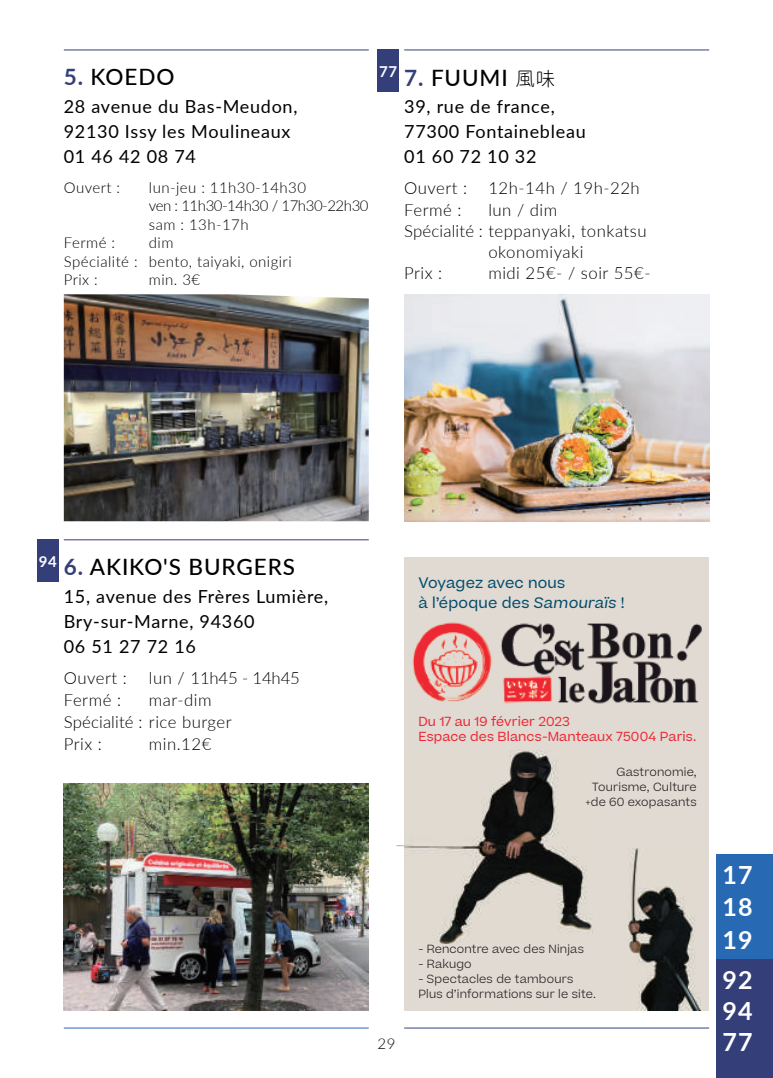
<style>
.page{position:relative;width:773px;height:1078px;background:#fff}
.page>*{position:absolute;margin:0;border:0;box-sizing:border-box;transform-origin:0 0}
.t1{font:700 25px/31.2px "Lato";letter-spacing:.04em;color:#fff;text-align:justify}
.t2{font:500 22.5px "Lato";letter-spacing:.04em;color:#000}
.t3{font:18px/25px "Lato";letter-spacing:.04em;color:#000}
.t4{font:300 16.75px/22px "Lato";letter-spacing:.03em;color:#000}
.t5{font:300 16.75px "Lato";letter-spacing:.01em;color:#000}
.t6{font:300 16.75px "Lato";letter-spacing:-.01em;color:#000}
.t7{font:300 15px/18.5px "Lato";letter-spacing:.03em;color:#000}
.t8{font:700 15px "Lato";color:#fff}
.t9{font:14.5px/20px "Beatrice";letter-spacing:.015em;color:#014b6c}
.t10{font:12.5px/15px "Beatrice";letter-spacing:.01em;color:#ee2734}
.t11{font:300 11.25px/15px "Beatrice";letter-spacing:.015em;color:#231f20}
.s1{font-weight:700;color:#343f7a}
.s2{font-family:"Gen Jyuu Gothic Monospace Light";font-weight:400;font-size:19.5px}
.s3{font-style:italic}
</style>
<div class="page">
<div style="left:404px;top:556px;width:305px;height:454px;background:#e0dad2"></div>
<img style="left:628px;top:848px;width:72px;height:162px">
<img style="left:396px;top:750px;width:196px;height:192px">
<hr style="left:64px;top:1027px;width:305px;height:1px;background:#2869b3">
<hr style="left:404px;top:1027px;width:305px;height:1px;background:#343f7a">
<hr style="left:64px;top:49px;width:305px;height:1px;background:#343f7a">
<hr style="left:64px;top:539px;width:305px;height:1px;background:#343f7a">
<img style="left:64px;top:783px;width:305px;height:227px">
<div style="left:37px;top:539px;width:21px;height:43px;background:#343f7a"></div>
<hr style="left:404px;top:49px;width:305px;height:1px;background:#343f7a">
<img style="left:404px;top:294px;width:305px;height:227px">
<div style="left:377px;top:50px;width:22px;height:42px;background:#343f7a"></div>
<div style="left:716px;top:958px;width:56px;height:119px;background:#343f7a"></div>
<div style="left:716px;top:853px;width:56px;height:105px;background:#2869b3"></div>
<img style="left:64px;top:294px;width:305px;height:227px">
<img style="left:412px;top:622px;width:289px;height:82px">
<p class="t2" style="left:64px;top:61px;width:112px"><span class="s1">5.</span> KOEDO</p>
<p class="t3" style="left:64px;top:93px;width:235px">28 avenue du Bas-Meudon,<br>92130 Issy les Moulineaux<br>01 46 42 08 74</p>
<p class="t7" style="left:149px;top:178px;width:221px">lun-jeu : 11h30-14h30<br>ven : 11h30-14h30 / 17h30-22h30 sam : 13h-17h<br>dim<br>bento, taiyaki, onigiri<br>min. 3€</p>
<p class="t7" style="left:64px;top:178px;width:58px">Ouvert :</p>
<p class="t7" style="left:64px;top:233px;width:75px">Fermé :<br>Spécialité :<br>Prix :</p>
<p class="t8" style="left:379px;top:60px;width:20px">77</p>
<p class="t2" style="left:404px;top:61px;width:152px"><span class="s1">7.</span> FUUMI <span class="s2">風味</span></p>
<p class="t3" style="left:404px;top:93px;width:183px">39, rue de france,<br>77300 Fontainebleau<br>01 60 72 10 32</p>
<p class="t4" style="left:488px;top:177px;width:153px">12h-14h / 19h-22h</p>
<p class="t4" style="left:488px;top:198px;width:70px">lun / dim</p>
<p class="t4" style="left:404px;top:219px;width:244px">Spécialité : teppanyaki, tonkatsu</p>
<p class="t4" style="left:488px;top:240px;width:96px">okonomiyaki</p>
<p class="t4" style="left:488px;top:262px;width:164px">midi 25€- / soir 55€-</p>
<p class="t4" style="left:404px;top:177px;width:64px;line-height:21.2px">Ouvert :<br>Fermé :</p>
<p class="t4" style="left:404px;top:262px;width:40px">Prix :</p>
<p class="t8" style="left:39px;top:550px;width:19px">94</p>
<p class="t2" style="left:64px;top:551px;width:233px"><span class="s1">6.</span> AKIKO'S BURGERS</p>
<p class="t3" style="left:64px;top:583px;width:266px">15, avenue des Frères Lumière,<br>Bry-sur-Marne, 94360<br>06 51 27 72 16</p>
<p class="t6" style="left:149px;top:666px;width:152px">lun / 11h45 - 14h45</p>
<p class="t4" style="left:149px;top:688px;width:64px">mar-dim</p>
<p class="t5" style="left:64px;top:710px;width:169px">Spécialité : rice burger</p>
<p class="t4" style="left:149px;top:732px;width:64px">min.12€</p>
<p class="t4" style="left:64px;top:666px;width:64px">Ouvert :<br>Fermé :</p>
<p class="t4" style="left:64px;top:732px;width:40px">Prix :</p>
<p class="t9" style="left:418px;top:572px;width:208px">Voyagez avec nous<br>à l’époque des <span class="s3">Samouraïs</span> !</p>
<p class="t10" style="left:418px;top:713px;width:279px">Du 17 au 19 février 2023<br>Espace des Blancs-Manteaux 75004 Paris.</p>
<p class="t11" style="left:585px;top:764px;width:113px;text-align:right">Gastronomie,<br>Tourisme, Culture +de 60 exopasants</p>
<p class="t7" style="left:377px;top:1033px;width:20px">29</p>
<p class="t11" style="left:418px;top:941px;width:167px">- Rencontre avec des Ninjas</p>
<p class="t11" style="left:418px;top:956px;width:55px">- Rakugo</p>
<p class="t11" style="left:418px;top:971px;width:179px">- Spectacles de tambours<br>Plus d’informations sur le site.</p>
<h1 class="t1" style="left:722px;top:857px;width:31px;line-height:32.5px">17<br>18<br>19</h1>
<h1 class="t1" style="left:722px;top:962px;width:31px">92<br>94<br>77</h1>
</div>
